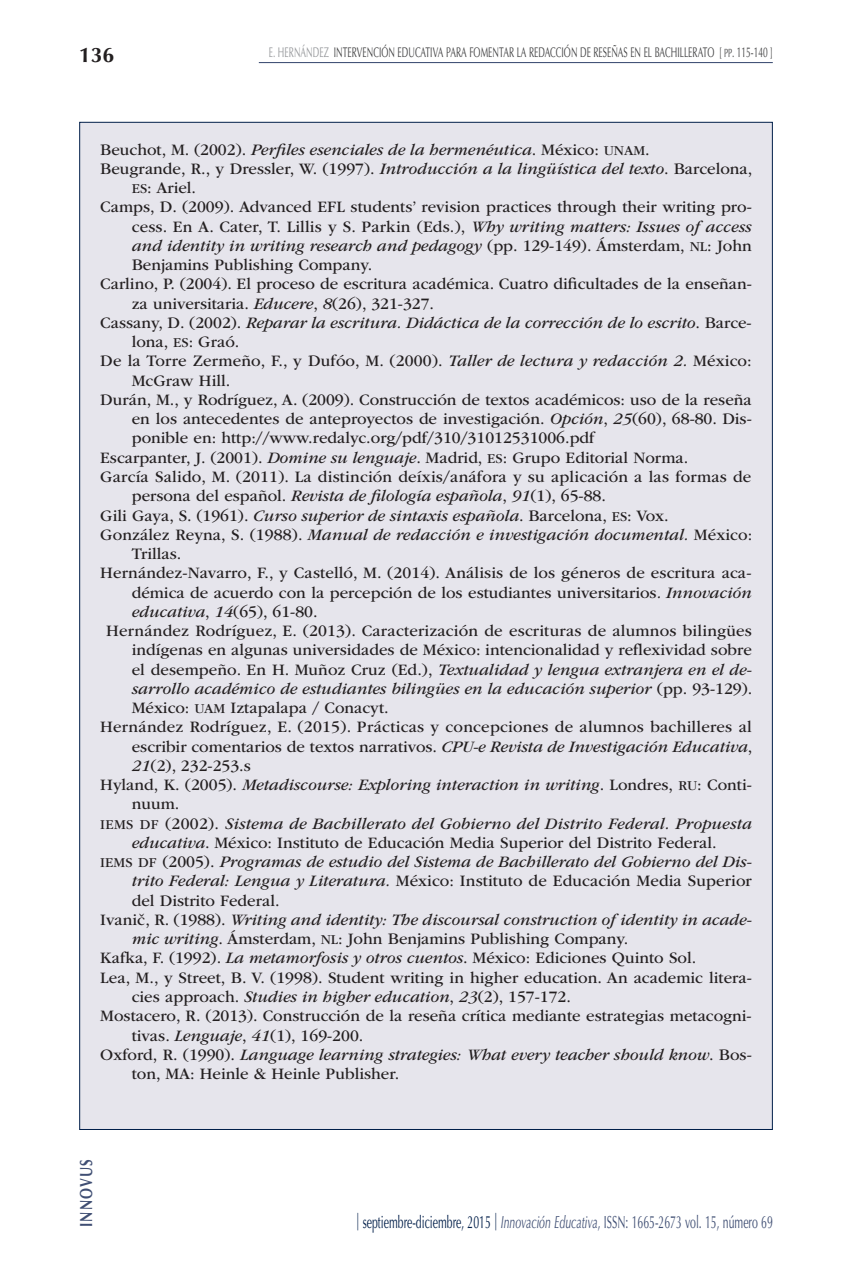
<style>
.page{position:relative;width:862px;height:1274px;background:#fff}
.page>*{position:absolute;margin:0;border:0;box-sizing:border-box;transform-origin:0 0}
.t1{font:700 21px "Optima LT Std";color:#231f20}
.t2{font:17.5px "Optima LT Std";color:#3f4e73;scale:.6 1}
.t3{font:700 17.5px "Optima LT Std";letter-spacing:.1em;color:#3f4e73;scale:.75 1}
.t4{font:16.62px "ITC Garamond Std";color:#231f20}
.t5{font:italic 16.62px "ITC Garamond Std";color:#231f20}
.t6{font:14px "Optima LT Std";letter-spacing:.01em;color:#3e3e3f;scale:.6 1}
.s1{color:#939598}
.s2{font-family:"Optima LT Std SC850";font-size:11.9px}
.s3{font-style:normal}
.s4{font-family:"ITC Garamond Std Bk SC850";font-style:normal;font-size:14.17px}
.s5{font-style:italic}
.s6{font-family:"ITC Garamond Std Bk SC850";font-size:14.17px}
.s7{color:#001e49}
</style>
<div class="page">
<hr style="left:259px;top:62px;width:513px;height:1px;background:#32446b">
<div style="left:79px;top:122px;width:693px;height:1007px;background:#e6e5ec;border:1px solid #001e49"></div>
<p class="t1" style="left:79px;top:42px;width:37px">136</p>
<p class="t6" style="left:269px;top:44px;width:841px"><span class="s1">E. HERNÁNDEZ</span> INTERVENCIÓN EDUCATIVA PARA FOMENTAR LA REDACCIÓN DE RESEÑAS EN EL BACHILLERATO [ <span class="s2">pp</span>. 115-140 ]</p>
<p class="t5" style="left:100px;top:140px;width:551px"><span class="s3">Beuchot, M. (2002).</span> Perfiles esenciales de la hermenéutica<span class="s3">. México:</span> <span class="s4">UNAM</span><span class="s3">.</span></p>
<p class="t4" style="left:100px;top:159px;width:653px">Beugrande, R., y Dressler, W. (1997). <span class="s5">Introducción a la lingüística del texto</span>. Barcelona,</p>
<p class="t4" style="left:132px;top:179px;width:66px"><span class="s6">ES</span>: Ariel.</p>
<p class="t4" style="left:100px;top:198px;width:653px">Camps, D. (2009). Advanced EFL students’ revision practices through their writing pro-</p>
<p class="t4" style="left:132px;top:217px;width:621px">cess. En A. Cater, T. Lillis y S. Parkin (Eds.), <span class="s5">Why writing matters: Issues of access</span></p>
<p class="t5" style="left:132px;top:236px;width:621px">and identity in writing research and pedagogy <span class="s3">(pp. 129-149). Ámsterdam,</span> <span class="s4">NL</span><span class="s3">: John</span></p>
<p class="t4" style="left:132px;top:256px;width:242px">Benjamins Publishing Company.</p>
<p class="t4" style="left:100px;top:275px;width:653px">Carlino, P. (2004). El proceso de escritura académica. Cuatro dificultades de la enseñan-</p>
<p class="t4" style="left:132px;top:294px;width:304px">za universitaria. <span class="s5">Educere</span>, <span class="s5">8</span>(26), 321-327.</p>
<p class="t5" style="left:100px;top:313px;width:653px"><span class="s3">Cassany, D. (2002).</span> Reparar la escritura. Didáctica de la corrección de lo escrito<span class="s3">. Barce-</span></p>
<p class="t4" style="left:132px;top:333px;width:109px">lona, <span class="s6">ES</span>: Graó.</p>
<p class="t4" style="left:100px;top:352px;width:653px">De la Torre Zermeño, F., y Dufóo, M. (2000). <span class="s5">Taller de lectura y redacción 2.</span> México:</p>
<p class="t4" style="left:132px;top:371px;width:100px">McGraw Hill.</p>
<p class="t4" style="left:100px;top:390px;width:653px">Durán, M., y Rodríguez, A. (2009). Construcción de textos académicos: uso de la reseña</p>
<p class="t4" style="left:132px;top:410px;width:621px">en los antecedentes de anteproyectos de investigación. <span class="s5">Opción</span>, <span class="s5">25</span>(60), 68-80. Dis-</p>
<p class="t4" style="left:132px;top:429px;width:464px">ponible en: http://www.redalyc.org/pdf/310/31012531006.pdf</p>
<p class="t4" style="left:100px;top:448px;width:589px">Escarpanter, J. (2001). <span class="s5">Domine su lenguaje</span>. Madrid, <span class="s6">ES</span>: Grupo Editorial Norma.</p>
<p class="t4" style="left:100px;top:467px;width:652px">García Salido, M. (2011). La distinción deíxis/anáfora y su aplicación a las formas de</p>
<p class="t4" style="left:132px;top:487px;width:476px">persona del español. <span class="s5">Revista de filología española</span>, <span class="s5">91</span>(1), 65-88.</p>
<p class="t4" style="left:100px;top:506px;width:570px">Gili Gaya, S. (1961). <span class="s5">Curso superior de sintaxis española</span>. Barcelona, <span class="s6">ES</span>: Vox.</p>
<p class="t5" style="left:100px;top:525px;width:653px"><span class="s3">González Reyna, S. (1988).</span> Manual de redacción e investigación documental. <span class="s3">México:</span></p>
<p class="t4" style="left:132px;top:544px;width:51px">Trillas.</p>
<p class="t4" style="left:100px;top:564px;width:652px">Hernández-Navarro, F., y Castelló, M. (2014). Análisis de los géneros de escritura aca-</p>
<p class="t4" style="left:132px;top:583px;width:621px">démica de acuerdo con la percepción de los estudiantes universitarios<span class="s5">. Innovación</span></p>
<p class="t4" style="left:132px;top:602px;width:187px"><span class="s5">educativa</span>, <span class="s5">14</span>(65), 61-80.</p>
<p class="t4" style="left:106px;top:621px;width:647px">Hernández Rodríguez, E. (2013). Caracterización de escrituras de alumnos bilingües</p>
<p class="t4" style="left:132px;top:641px;width:621px">indígenas en algunas universidades de México: intencionalidad y reflexividad sobre</p>
<p class="t5" style="left:132px;top:660px;width:621px"><span class="s3">el desempeño. En H. Muñoz Cruz (Ed.),</span> Textualidad y lengua extranjera en el de-</p>
<p class="t5" style="left:132px;top:679px;width:622px">sarrollo académico de estudiantes bilingües en la educación superior <span class="s3">(pp. 93-129).</span></p>
<p class="t4" style="left:132px;top:698px;width:258px">México: <span class="s6">UAM</span> Iztapalapa / Conacyt.</p>
<p class="t4" style="left:100px;top:718px;width:653px">Hernández Rodríguez, E. (2015). Prácticas y concepciones de alumnos bachilleres al</p>
<p class="t4" style="left:132px;top:737px;width:622px">escribir comentarios de textos narrativos. <span class="s5">CPU-e Revista de Investigación Educativa</span>,</p>
<p class="t4" style="left:132px;top:756px;width:121px"><span class="s5">21</span>(2), 232-253.s</p>
<p class="t5" style="left:100px;top:775px;width:653px"><span class="s3">Hyland, K. (2005).</span> Metadiscourse: Exploring interaction in writing<span class="s3">. Londres,</span> <span class="s4">RU</span><span class="s3">: Conti-</span></p>
<p class="t4" style="left:132px;top:795px;width:49px">nuum.</p>
<p class="t5" style="left:100px;top:814px;width:653px"><span class="s4">IEMS DF</span> <span class="s3">(2002).</span> Sistema de Bachillerato del Gobierno del Distrito Federal. Propuesta</p>
<p class="t4" style="left:132px;top:833px;width:586px"><span class="s5">educativa</span>. México: Instituto de Educación Media Superior del Distrito Federal.</p>
<p class="t5" style="left:100px;top:852px;width:653px"><span class="s4">IEMS DF</span> <span class="s3">(2005).</span> Programas de estudio del Sistema de Bachillerato del Gobierno del Dis-</p>
<p class="t4" style="left:132px;top:872px;width:621px"><span class="s5">trito Federal: Lengua y Literatura.</span> México: Instituto de Educación Media Superior</p>
<p class="t4" style="left:132px;top:891px;width:149px">del Distrito Federal.</p>
<p class="t5" style="left:100px;top:910px;width:653px"><span class="s3">Ivanicˇ, R. (1988).</span> Writing and identity: The discoursal construction of identity in acade-</p>
<p class="t4" style="left:132px;top:929px;width:498px"><span class="s5">mic writing</span>. Ámsterdam, <span class="s6">NL</span>: John Benjamins Publishing Company.</p>
<p class="t4" style="left:100px;top:949px;width:597px">Kafka, F. (1992). <span class="s5">La metamorfosis y otros cuentos</span>. México: Ediciones Quinto Sol.</p>
<p class="t4" style="left:100px;top:968px;width:653px">Lea, M., y Street, B. V. (1998). Student writing in higher education. An academic litera-</p>
<p class="t4" style="left:132px;top:987px;width:441px">cies approach. <span class="s5">Studies in higher education</span>, <span class="s5">23</span>(2), 157-172.</p>
<p class="t4" style="left:100px;top:1006px;width:653px">Mostacero, R. (2013). Construcción de la reseña crítica mediante estrategias metacogni-</p>
<p class="t4" style="left:132px;top:1026px;width:233px">tivas. <span class="s5">Lenguaje</span>, <span class="s5">41</span>(1), 169-200.</p>
<p class="t5" style="left:100px;top:1045px;width:653px"><span class="s3">Oxford, R. (1990).</span> Language learning strategies: What every teacher should know<span class="s3">. Bos-</span></p>
<p class="t4" style="left:132px;top:1064px;width:269px">ton, MA: Heinle &amp; Heinle Publisher.</p>
<p class="t3" style="left:76px;top:1227px;width:93px;rotate:-90deg">INNOVUS</p>
<p class="t2" style="left:356px;top:1211px;width:696px"><span class="s7">| septiembre-diciembre, 2015 |</span> <span class="s5">Innovación Educativa</span>, ISSN: 1665-2673 vol. 15, número 69</p>
</div>
